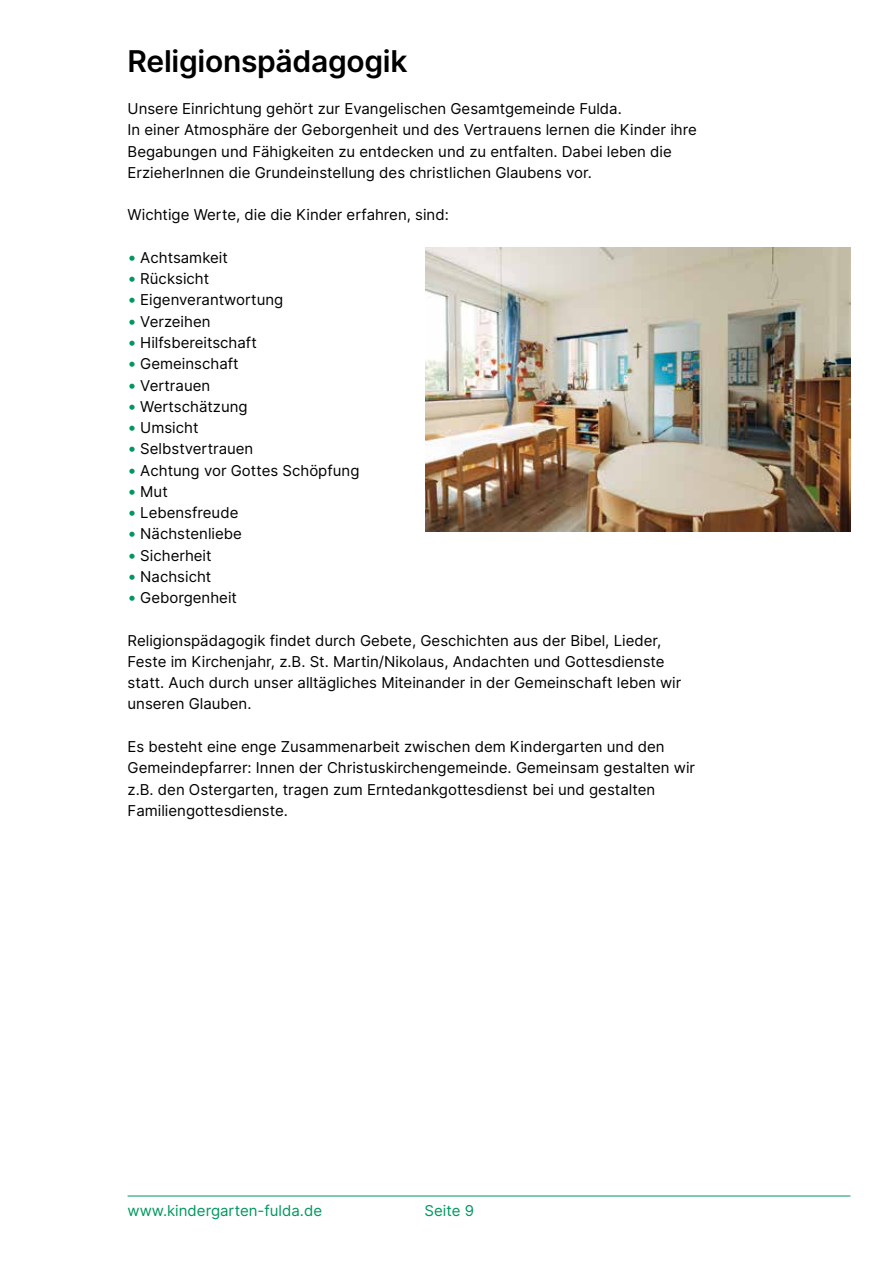
<style>
.page{position:relative;width:893px;height:1263px;background:#fff}
.page>*{position:absolute;margin:0;border:0;box-sizing:border-box;transform-origin:0 0}
.t1{font:600 30px "Inter";letter-spacing:-.01em;color:#000}
.t2{font:15px/21.3px "Inter";color:#000}
.t3{font:15px "Inter";color:#00975f}
.s1{font-size:16.5px;color:#00975f}
</style>
<div class="page">
<hr style="left:128px;top:1196px;width:722px;height:1px;background:#00975f">
<img style="left:425px;top:248px;width:425px;height:283px">
<h1 class="t1" style="left:128px;top:38px;width:281px">Religionspädagogik</h1>
<p class="t2" style="left:128px;top:98px;width:571px">Unsere Einrichtung gehört zur Evangelischen Gesamtgemeinde Fulda.<br>In einer Atmosphäre der Geborgenheit und des Vertrauens lernen die Kinder ihre Begabungen und Fähigkeiten zu entdecken und zu entfalten. Dabei leben die ErzieherInnen die Grundeinstellung des christlichen Glaubens vor.</p>
<p class="t2" style="left:128px;top:204px;width:323px">Wichtige Werte, die die Kinder erfahren, sind:</p>
<p class="t2" style="left:128px;top:246px;width:102px"><span class="s1">•</span> Achtsamkeit</p>
<p class="t2" style="left:128px;top:268px;width:83px"><span class="s1">•</span> Rücksicht</p>
<p class="t2" style="left:128px;top:289px;width:157px"><span class="s1">•</span> Eigenverantwortung</p>
<p class="t2" style="left:128px;top:310px;width:84px"><span class="s1">•</span> Verzeihen</p>
<p class="t2" style="left:128px;top:332px;width:131px"><span class="s1">•</span> Hilfsbereitschaft</p>
<p class="t2" style="left:128px;top:353px;width:113px"><span class="s1">•</span> Gemeinschaft</p>
<p class="t2" style="left:128px;top:374px;width:84px"><span class="s1">•</span> Vertrauen</p>
<p class="t2" style="left:128px;top:395px;width:122px"><span class="s1">•</span> Wertschätzung</p>
<p class="t2" style="left:128px;top:417px;width:73px"><span class="s1">•</span> Umsicht</p>
<p class="t2" style="left:128px;top:438px;width:127px"><span class="s1">•</span> Selbstvertrauen</p>
<p class="t2" style="left:128px;top:459px;width:233px"><span class="s1">•</span> Achtung vor Gottes Schöpfung</p>
<p class="t2" style="left:128px;top:480px;width:42px"><span class="s1">•</span> Mut</p>
<p class="t2" style="left:128px;top:502px;width:112px"><span class="s1">•</span> Lebensfreude</p>
<p class="t2" style="left:128px;top:523px;width:116px"><span class="s1">•</span> Nächstenliebe</p>
<p class="t2" style="left:128px;top:544px;width:86px"><span class="s1">•</span> Sicherheit</p>
<p class="t2" style="left:128px;top:565px;width:85px"><span class="s1">•</span> Nachsicht</p>
<p class="t2" style="left:128px;top:587px;width:111px"><span class="s1">•</span> Geborgenheit</p>
<p class="t2" style="left:128px;top:629px;width:555px">Religionspädagogik findet durch Gebete, Geschichten aus der Bibel, Lieder, Feste im Kirchenjahr, z.B. St. Martin/Nikolaus, Andachten und Gottesdienste statt. Auch durch unser alltägliches Miteinander in der Gemeinschaft leben wir unseren Glauben.</p>
<p class="t2" style="left:128px;top:735px;width:569px">Es besteht eine enge Zusammenarbeit zwischen dem Kindergarten und den Gemeindepfarrer: Innen der Christuskirchengemeinde. Gemeinsam gestalten wir z.B. den Ostergarten, tragen zum Erntedankgottesdienst bei und gestalten Familiengottesdienste.</p>
<p class="t3" style="left:128px;top:1199px;width:196px">www.kindergarten-fulda.de</p>
<p class="t3" style="left:424px;top:1199px;width:51px">Seite 9</p>
</div>
